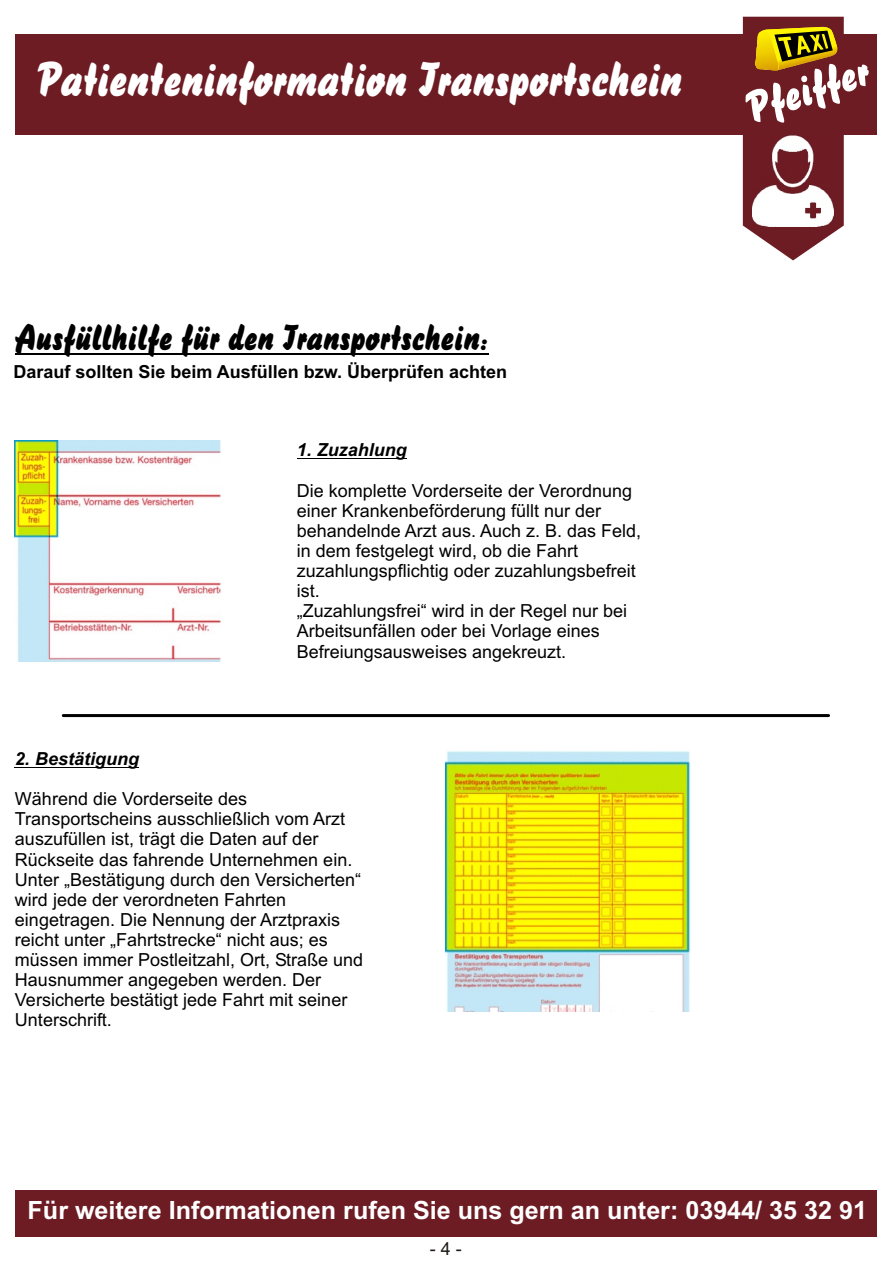
<style>
.page{position:relative;width:894px;height:1263px;background:#fff}
.page>*{position:absolute;margin:0;border:0;box-sizing:border-box;transform-origin:0 0}
.t1{font:700 48.15px "Brush Stroke 26";color:#fff}
.t2{font:700 44.25px "Brush Stroke 26";color:#fff}
.t3{font:700 36px "Brush Stroke 26";color:#000}
.t4{font:700 25.2px "Arial";color:#fff}
.t5{font:18px/20.1px "Arial";color:#000}
.t6{font:700 18px "Arial";color:#000}
.t7{font:italic 700 18px "Arial";color:#000}
.t8{font:18px "Arial";color:#1f1a17}
</style>
<div class="page">
<div style="left:15px;top:34px;width:861px;height:101px;background:#6e1c24"></div>
<svg style="left:743px;top:17px;width:101px;height:243px"></svg>
<div style="left:15px;top:1190px;width:861px;height:46px;background:#6e1c24"></div>
<hr style="left:15px;top:353px;width:474px;height:2px;background:#000">
<img style="left:15px;top:440px;width:206px;height:221px">
<hr style="left:297px;top:458px;width:110px;height:1px;background:#000">
<img style="left:445px;top:751px;width:246px;height:261px">
<hr style="left:15px;top:767px;width:124px;height:1px;background:#000">
<hr style="left:63px;top:714px;width:766px;height:3px;background:#000">
<img style="left:752px;top:136px;width:81px;height:90px">
<h1 class="t1" style="left:36px;top:49px;width:648px">Patienteninformation Transportschein</h1>
<h2 class="t2" style="left:738px;top:84px;width:129px;rotate:-19deg">Pfeiffer</h2>
<h3 class="t3" style="left:15px;top:315px;width:475px">Ausfüllhilfe für den Transportschein:</h3>
<p class="t6" style="left:13px;top:365px;width:495px">Darauf sollten Sie beim Ausfüllen bzw. Überprüfen achten</p>
<p class="t7" style="left:297px;top:443px;width:112px">1. Zuzahlung</p>
<p class="t5" style="left:297px;top:482px;width:346px">Die komplette Vorderseite der Verordnung einer Krankenbeförderung füllt nur der behandelnde Arzt aus. Auch z. B. das Feld, in dem festgelegt wird, ob die Fahrt zuzahlungspflichtig oder zuzahlungsbefreit ist.<br>„Zuzahlungsfrei“ wird in der Regel nur bei Arbeitsunfällen oder bei Vorlage eines Befreiungsausweises angekreuzt.</p>
<p class="t7" style="left:15px;top:752px;width:126px">2. Bestätigung</p>
<p class="t5" style="left:15px;top:790px;width:350px">Während die Vorderseite des Transportscheins ausschließlich vom Arzt auszufüllen ist, trägt die Daten auf der Rückseite das fahrende Unternehmen ein.<br>Unter „Bestätigung durch den Versicherten“ wird jede der verordneten Fahrten eingetragen. Die Nennung der Arztpraxis reicht unter „Fahrtstrecke“ nicht aus; es müssen immer Postleitzahl, Ort, Straße und Hausnummer angegeben werden. Der Versicherte bestätigt jede Fahrt mit seiner Unterschrift.</p>
<h3 class="t4" style="left:28px;top:1200px;width:841px">Für weitere Informationen rufen Sie uns gern an unter: 03944/ 35 32 91</h3>
<p class="t8" style="left:430px;top:1242px;width:34px">- 4 -</p>
</div>
